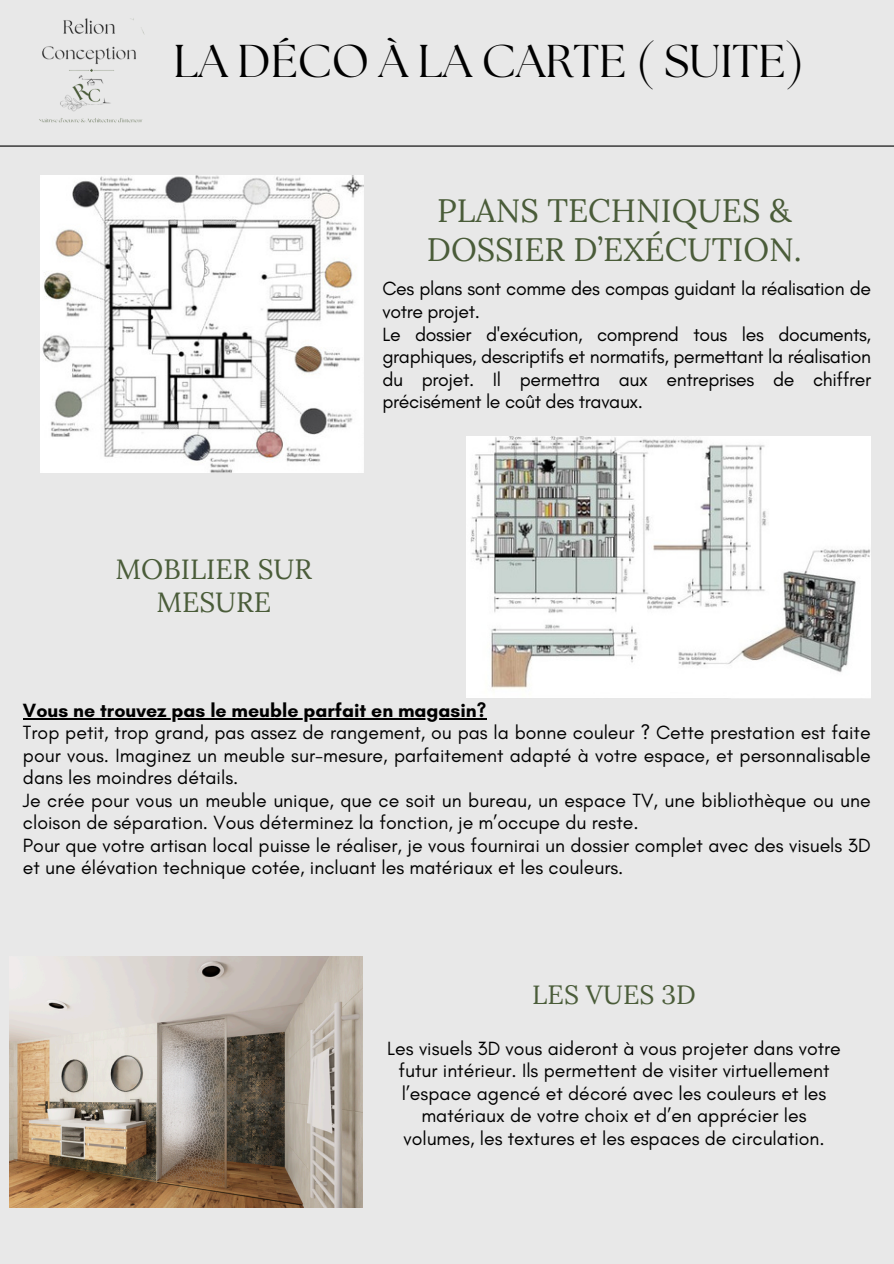
<style>
.page{position:relative;width:894px;height:1264px;background:#fff}
.page>*{position:absolute;margin:0;border:0;box-sizing:border-box;transform-origin:0 0}
.t1{font:45.9px "The Seasons";color:#000}
.t2{font:32.4px/38.2px "Lora";color:#4a5c39;text-align:center}
.t3{font:27.9px/32.7px "Lora";color:#4a5c39;text-align:center}
.t4{font:26.4px "Lora";color:#4a5c39}
.t5{font:19.5px/22.5px "Glacial Indifference";color:#000;text-align:justify}
.t6{font:19.5px/22.5px "Glacial Indifference";letter-spacing:-.02em;color:#000}
.t7{font:700 19.5px "Glacial Indifference";color:#000}
</style>
<div class="page">
<div style="left:0;top:0;width:893px;height:1263px;background:#e8e8e8"></div>
<hr style="left:0;top:145px;width:893px;height:2px;background:#000">
<img style="left:39px;top:18px;width:106px;height:105px">
<img style="left:9px;top:956px;width:353px;height:251px">
<img style="left:466px;top:436px;width:404px;height:262px">
<img style="left:40px;top:175px;width:323px;height:297px">
<hr style="left:23px;top:718px;width:463px;height:1px;background:#000">
<h1 class="t1" style="left:173px;top:40px;width:631px">LA DÉCO À LA CARTE ( SUITE)</h1>
<h3 class="t2" style="left:427px;top:191px;width:376px">PLANS TECHNIQUES &amp;<br>DOSSIER D’EXÉCUTION.</h3>
<p class="t3" style="left:115px;top:553px;width:198px">MOBILIER SUR<br>MESURE</p>
<p class="t6" style="left:382px;top:277px;width:490px">Ces plans sont comme des compas guidant la réalisation de votre projet.</p>
<p class="t5" style="left:382px;top:322px;width:490px">Le dossier d'exécution, comprend tous les documents, graphiques, descriptifs et normatifs, permettant la réalisation du projet. Il permettra aux entreprises de chiffrer précisément le coût des travaux.</p>
<p class="t7" style="left:23px;top:698px;width:464px">Vous ne trouvez pas le meuble parfait en magasin?</p>
<p class="t5" style="left:23px;top:721px;width:849px">Trop petit, trop grand, pas assez de rangement, ou pas la bonne couleur ? Cette prestation est faite pour vous. Imaginez un meuble sur-mesure, parfaitement adapté à votre espace, et personnalisable dans les moindres détails.</p>
<p class="t5" style="left:23px;top:788px;width:849px">Je crée pour vous un meuble unique, que ce soit un bureau, un espace TV, une bibliothèque ou une cloison de séparation. Vous déterminez la fonction, je m’occupe du reste.</p>
<p class="t5" style="left:23px;top:833px;width:849px">Pour que votre artisan local puisse le réaliser, je vous fournirai un dossier complet avec des visuels 3D et une élévation technique cotée, incluant les matériaux et les couleurs.</p>
<p class="t4" style="left:532px;top:977px;width:165px">LES VUES 3D</p>
<h2 class="t5" style="left:387px;top:1036px;width:455px;text-align:center">Les visuels 3D vous aideront à vous projeter dans votre futur intérieur. Ils permettent de visiter virtuellement l’espace agencé et décoré avec les couleurs et les matériaux de votre choix et d’en apprécier les volumes, les textures et les espaces de circulation.</h2>
</div>
